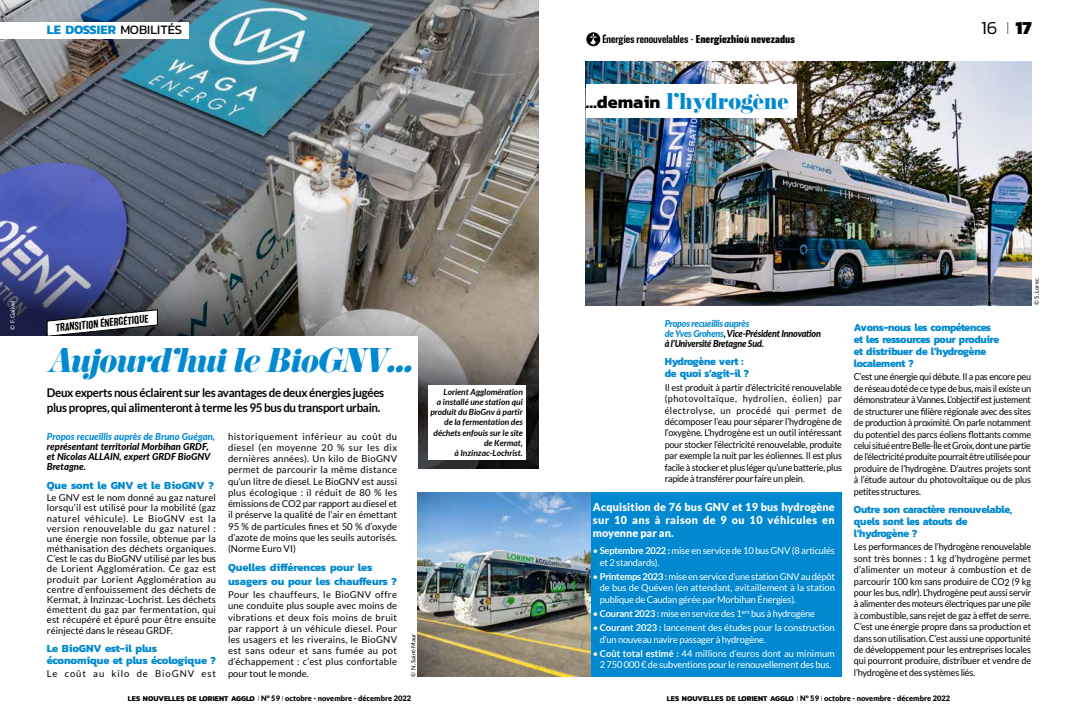
<style>
.page{position:relative;width:1078px;height:723px;background:#fff}
.page>*{position:absolute;margin:0;border:0;box-sizing:border-box;transform-origin:0 0}
.t1{font:italic 30px "Eloquent JF Pro";letter-spacing:-.03em;color:#0089d0;scale:.95 1}
.t2{font:20px "Eloquent JF Pro";color:#0089d0}
.t3{font:800 18.6px "Kanit";color:#000}
.t4{font:300 18.6px "Kanit";color:#000}
.t5{font:700 13.1px "Kanit";color:#0089d0}
.t6{font:700 12px/14.4px "Lato";letter-spacing:-.025em;color:#000;scale:.96 1}
.t7{font:700 11px/12px "Kanit";letter-spacing:-.025em;color:#0089d0;scale:.95 1}
.t8{font:900 11px/13.2px "Lato";letter-spacing:.04em;color:#fff;text-align:justify}
.t9{font:700 11px/13.2px "Kanit";color:#0089d0}
.t10{font:700 11px/12.2px "Kanit";letter-spacing:-.025em;color:#0089d0}
.t11{font:500 10.4px "Balboa";color:#000}
.t12{font:9.5px/11.4px "Lato";color:#000;text-align:justify;scale:.95 1}
.t13{font:9.5px/11.2px "Lato";color:#000;text-align:justify}
.t14{font:9.5px/11.4px "Lato";letter-spacing:-.02em;color:#fff}
.t15{font:italic 800 9.5px/10px "Lato";letter-spacing:-.025em;color:#000;scale:.95 1}
.t16{font:italic 800 9.5px/10.2px "Lato";color:#000}
.t17{font:italic 800 9.5px "Lato";color:#0089d0}
.t18{font:9.5px "Lato";letter-spacing:.095em;color:#000}
.t19{font:italic 700 8.5px/10.2px "Lato";color:#000;text-align:right}
.t20{font:900 7.5px "Lato";color:#000}
.t21{font:6px "Lato";color:#000}
.t22{font:6px "Lato";letter-spacing:-.005em;color:#fff}
.s1{font-weight:400;color:#000}
.s2{font-weight:800}
.s3{font-family:"Kanit";font-weight:700;font-size:18px;color:#000}
.s4{font-weight:100}
.s5{font-family:"Kanit";font-weight:700}
.s6{font-weight:300}
.s7{color:#0089d0}
.s8{font-weight:700}
</style>
<div class="page">
<img style="left:0;top:0;width:539px;height:248px">
<img style="left:0;top:248px;width:539px;height:220px">
<svg style="left:47px;top:309px;width:111px;height:27px"></svg>
<div style="left:0;top:22px;width:188px;height:16px;background:#fff"></div>
<img style="left:585px;top:61px;width:446px;height:244px">
<div style="left:585px;top:492px;width:256px;height:185px;background:#0089d0"></div>
<img style="left:418px;top:492px;width:172px;height:184px">
<div style="left:0;top:336px;width:418px;height:149px;background:#fff"></div>
<div style="left:585px;top:84px;width:211px;height:34px;background:#fff"></div>
<div style="left:586px;top:32px;width:14px;height:14px;background:#000;border-radius:50%"></div>
<svg style="left:589px;top:33px;width:8px;height:12px"></svg>
<div style="left:428px;top:385px;width:98px;height:74px;background:#fff"></div>
<h3 class="t5" style="left:47px;top:20px;width:137px">LE DOSSIER <span class="s1">MOBILITÉS</span></h3>
<p class="t11" style="left:602px;top:34px;width:194px">Énergies renouvelables - <span class="s2">Energiezhioù nevezadus</span></p>
<h2 class="t2" style="left:585px;top:90px;width:204px"><span class="s3">…demain</span> l'hydrogène</h2>
<h3 class="t4" style="left:980px;top:14px;width:18px">16</h3>
<h3 class="t3" style="left:1006px;top:13px;width:27px"><span class="s4">I</span> 17</h3>
<p class="t22" style="left:9px;top:330px;width:31px;rotate:-90deg">© F. Galivel</p>
<p class="t11" style="left:55px;top:322px;width:95px;rotate:-6deg">TRANSITION ÉNERGÉTIQUE</p>
<h1 class="t1" style="left:47px;top:344px;width:386px">Aujourd’hui le BioGNV…</h1>
<p class="t6" style="left:47px;top:385px;width:353px">Deux experts nous éclairent sur les avantages de deux énergies jugées plus propres, qui alimenteront à terme les 95 bus du transport urbain.</p>
<p class="t17" style="left:47px;top:429px;width:170px">Propos recueillis auprès de Bruno Guégan,</p>
<p class="t16" style="left:47px;top:441px;width:165px">représentant territorial Morbihan GRDF, et Nicolas ALLAIN, expert GRDF BioGNV<br>Bretagne.</p>
<p class="t9" style="left:47px;top:478px;width:168px">Que sont le GNV et le BioGNV ?</p>
<p class="t13" style="left:47px;top:492px;width:171px;line-height:10.2px">Le GNV est le nom donné au gaz naturel lorsqu’il est utilisé pour la mobilité (gaz naturel véhicule). Le BioGNV est la version renouvelable du gaz naturel : une énergie non fossile, obtenue par la méthanisation des déchets organiques.<br>C’est le cas du BioGNV utilisé par les bus de Lorient Agglomération. Ce gaz est produit par Lorient Agglomération au centre d’enfouissement des déchets de Kermat, à Inzinzac-Lochrist. Les déchets émettent du gaz par fermentation, qui est récupéré et épuré pour être ensuite réinjecté dans le réseau GRDF.</p>
<p class="t10" style="left:47px;top:642px;width:171px">Le BioGNV est-il plus économique et plus écologique ?</p>
<p class="t18" style="left:47px;top:668px;width:171px">Le coût au kilo de BioGNV est</p>
<p class="t13" style="left:228px;top:431px;width:171px">historiquement inférieur au coût du diesel (en moyenne 20 % sur les dix dernières années). Un kilo de BioGNV permet de parcourir la même distance qu’un litre de diesel. Le BioGNV est aussi plus écologique : il réduit de 80 % les émissions de CO2 par rapport au diesel et il préserve la qualité de l’air en émettant 95 % de particules fines et 50 % d’oxyde d’azote de moins que les seuils autorisés. (Norme Euro VI)</p>
<p class="t9" style="left:228px;top:561px;width:171px">Quelles différences pour les usagers ou pour les chauffeurs ?</p>
<p class="t13" style="left:228px;top:589px;width:171px">Pour les chauffeurs, le BioGNV offre une conduite plus souple avec moins de vibrations et deux fois moins de bruit par rapport à un véhicule diesel. Pour les usagers et les riverains, le BioGNV est sans odeur et sans fumée au pot d’échappement : c’est plus confortable pour tout le monde.</p>
<p class="t21" style="left:410px;top:677px;width:45px;rotate:-90deg">© N. Saint-Maur</p>
<p class="t20" style="left:128px;top:694px;width:284px"><span class="s5">LES NOUVELLES DE LORIENT AGGLO</span> <span class="s6">I</span> N° 59 <span class="s6">I</span> octobre - novembre - décembre 2022</p>
<p class="t19" style="left:430px;top:387px;width:94px">Lorient Agglomération<br>a installé une station qui produit du BioGnv à partir de la fermentation des déchets enfouis sur le site de Kermat,<br>à Inzinzac-Lochrist.</p>
<p class="t15" style="left:664px;top:318px;width:166px"><span class="s7">Propos recueillis auprès<br>de Yves Grohens</span>, Vice-Président Innovation à l’Université Bretagne Sud.</p>
<p class="t7" style="left:664px;top:355px;width:90px">Hydrogène vert : de quoi s’agit-il ?</p>
<p class="t12" style="left:664px;top:381px;width:188px">Il est produit à partir d’électricité renouvelable (photovoltaïque, hydrolien, éolien) par électrolyse, un procédé qui permet de décomposer l’eau pour séparer l’hydrogène de l’oxygène. L’hydrogène est un outil intéressant pour stocker l’électricité renouvelable, produite par exemple la nuit par les éoliennes. Il est plus facile à stocker et plus léger qu’une batterie, plus rapide à transférer pour faire un plein.</p>
<p class="t8" style="left:592px;top:500px;width:243px">Acquisition de 76 bus GNV et 19 bus hydrogène sur 10 ans à raison de 9 ou 10 véhicules en moyenne par an.</p>
<p class="t14" style="left:599px;top:545px;width:236px;text-indent:-7px">• <span class="s8">Septembre 2022 :</span> mise en service de 10 bus GNV (8 articulés et 2 standards).</p>
<p class="t14" style="left:599px;top:571px;width:236px;text-align:justify;text-indent:-7px">• <span class="s8">Printemps 2023 :</span> mise en service d’une station GNV au dépôt de bus de Quéven (en attendant, avitaillement à la station publique de Caudan gérée par Morbihan Énergies).</p>
<p class="t14" style="left:593px;top:608px;width:223px">• <span class="s8">Courant 2023 :</span> mise en service des 1<sup>ers</sup> bus à hydrogène</p>
<p class="t14" style="left:599px;top:622px;width:236px;text-indent:-7px">• <span class="s8">Courant 2023 :</span> lancement des études pour la construction d’un nouveau navire passager à hydrogène.</p>
<p class="t14" style="left:593px;top:648px;width:243px;text-align:center">• <span class="s8">Coût total estimé :</span> 44 millions d’euros dont au minimum<br>2 750 000 € de subventions pour le renouvellement des bus.</p>
<p class="t21" style="left:1033px;top:305px;width:28px;rotate:-90deg">© S. Lorec</p>
<p class="t7" style="left:853px;top:321px;width:154px">Avons-nous les compétences et les ressources pour produire et distribuer de l’hydrogène localement ?</p>
<p class="t12" style="left:853px;top:371px;width:188px">C’est une énergie qui débute. Il a pas encore peu de réseau doté de ce type de bus, mais il existe un démonstrateur à Vannes. L’objectif est justement de structurer une filière régionale avec des sites de production à proximité. On parle notamment du potentiel des parcs éoliens flottants comme celui situéentreBelle-ÎleetGroix,dontunepartie de l’électricité produite pourrait être utilisée pour produire de l’hydrogène. D’autres projets sont à l’étude autour du photovoltaïque ou de plus petites structures.</p>
<p class="t7" style="left:853px;top:503px;width:168px">Outre son caractère renouvelable, quels sont les atouts de l’hydrogène ?</p>
<p class="t12" style="left:853px;top:541px;width:188px">Les performances de l’hydrogène renouvelable sont très bonnes : 1 kg d’hydrogène permet d’alimenter un moteur à combustion et de parcourir 100 km sans produire de CO2 (9 kg pour les bus, ndlr). L’hydrogène peut aussi servir à alimenter des moteurs électriques par une pile à combustible, sans rejet de gaz à effet de serre.<br>C’est une énergie propre dans sa production et dans son utilisation. C’est aussi une opportunité de développement pour les entreprises locales qui pourront produire, distribuer et vendre de l’hydrogène et des systèmes liés.</p>
<p class="t20" style="left:666px;top:694px;width:284px"><span class="s5">LES NOUVELLES DE LORIENT AGGLO</span> <span class="s6">I</span> N° 59 <span class="s6">I</span> octobre - novembre - décembre 2022</p>
</div>
